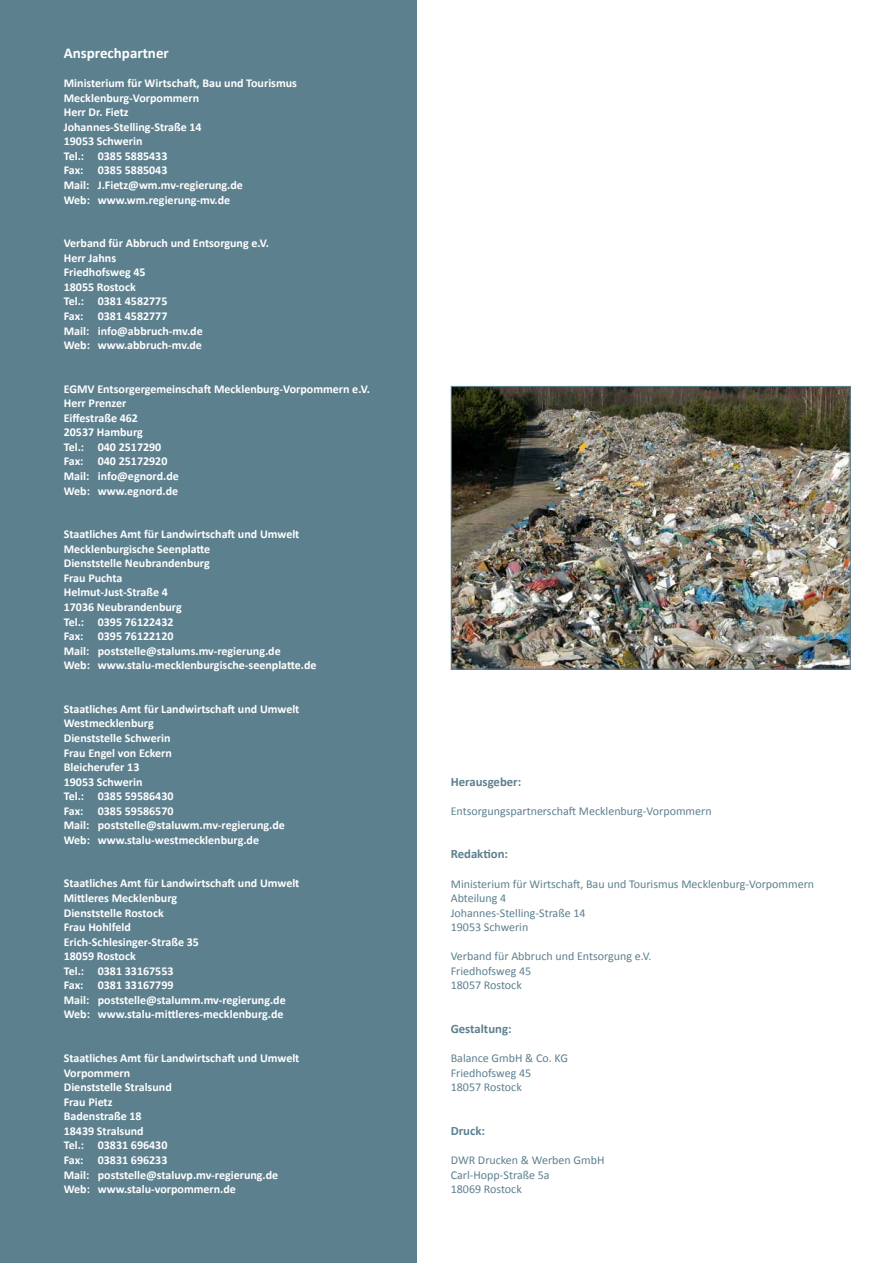
<style>
.page{position:relative;width:893px;height:1263px;background:#fff}
.page>*{position:absolute;margin:0;border:0;box-sizing:border-box;transform-origin:0 0}
.t1{font:700 15px "Calibri";color:#fff}
.t2{font:700 12.75px "Calibri";color:#5d808f}
.t3{font:700 12px "Calibri";color:#fff}
.t4{font:12px "Calibri";color:#5d808f}
</style>
<div class="page">
<div style="left:0;top:0;width:417px;height:1263px;background:#5d808f"></div>
<img style="left:453px;top:388px;width:396px;height:280px">
<div style="left:451px;top:386px;width:400px;height:284px;border:1px solid #5d808f"></div>
<p class="t1" style="left:64px;top:44px;width:107px">Ansprechpartner</p>
<p class="t3" style="left:64px;top:76px;width:235px">Ministerium für Wirtschaft, Bau und Tourismus</p>
<p class="t3" style="left:64px;top:90px;width:137px">Mecklenburg-Vorpommern</p>
<p class="t3" style="left:64px;top:105px;width:66px">Herr Dr. Fietz</p>
<p class="t3" style="left:64px;top:119px;width:139px">Johannes-Stelling-Straße 14</p>
<p class="t3" style="left:64px;top:134px;width:80px">19053 Schwerin</p>
<p class="t3" style="left:64px;top:148px;width:105px">Tel.: 0385 5885433</p>
<p class="t3" style="left:64px;top:163px;width:105px">Fax: 0385 5885043</p>
<p class="t3" style="left:64px;top:178px;width:181px">Mail: J.Fietz@wm.mv-regierung.de</p>
<p class="t3" style="left:64px;top:192px;width:168px">Web: www.wm.regierung-mv.de</p>
<p class="t3" style="left:64px;top:236px;width:207px">Verband für Abbruch und Entsorgung e.V.</p>
<p class="t3" style="left:64px;top:250px;width:54px">Herr Jahns</p>
<p class="t3" style="left:64px;top:265px;width:83px">Friedhofsweg 45</p>
<p class="t3" style="left:64px;top:279px;width:74px">18055 Rostock</p>
<p class="t3" style="left:64px;top:294px;width:105px">Tel.: 0381 4582775</p>
<p class="t3" style="left:64px;top:308px;width:105px">Fax: 0381 4582777</p>
<p class="t3" style="left:64px;top:323px;width:140px">Mail: info@abbruch-mv.de</p>
<p class="t3" style="left:64px;top:338px;width:140px">Web: www.abbruch-mv.de</p>
<p class="t3" style="left:64px;top:381px;width:308px">EGMV Entsorgergemeinschaft Mecklenburg-Vorpommern e.V.</p>
<p class="t3" style="left:64px;top:396px;width:64px">Herr Prenzer</p>
<p class="t3" style="left:64px;top:410px;width:76px">Eiffestraße 462</p>
<p class="t3" style="left:64px;top:425px;width:81px">20537 Hamburg</p>
<p class="t3" style="left:64px;top:439px;width:99px">Tel.: 040 2517290</p>
<p class="t3" style="left:64px;top:454px;width:105px">Fax: 040 25172920</p>
<p class="t3" style="left:64px;top:469px;width:117px">Mail: info@egnord.de</p>
<p class="t3" style="left:64px;top:483px;width:116px">Web: www.egnord.de</p>
<p class="t3" style="left:64px;top:527px;width:237px">Staatliches Amt für Landwirtschaft und Umwelt</p>
<p class="t3" style="left:64px;top:541px;width:148px">Mecklenburgische Seenplatte</p>
<p class="t3" style="left:64px;top:556px;width:147px">Dienststelle Neubrandenburg</p>
<p class="t3" style="left:64px;top:570px;width:60px">Frau Puchta</p>
<p class="t3" style="left:64px;top:585px;width:106px">Helmut-Just-Straße 4</p>
<p class="t3" style="left:64px;top:599px;width:119px">17036 Neubrandenburg</p>
<p class="t3" style="left:64px;top:614px;width:111px">Tel.: 0395 76122432</p>
<p class="t3" style="left:64px;top:629px;width:111px">Fax: 0395 76122120</p>
<p class="t3" style="left:64px;top:643px;width:218px">Mail: poststelle@stalums.mv-regierung.de</p>
<p class="t3" style="left:64px;top:658px;width:254px">Web: www.stalu-mecklenburgische-seenplatte.de</p>
<p class="t3" style="left:64px;top:701px;width:237px">Staatliches Amt für Landwirtschaft und Umwelt</p>
<p class="t3" style="left:64px;top:716px;width:92px">Westmecklenburg</p>
<p class="t3" style="left:64px;top:730px;width:108px">Dienststelle Schwerin</p>
<p class="t3" style="left:64px;top:745px;width:110px">Frau Engel von Eckern</p>
<p class="t3" style="left:64px;top:760px;width:77px">Bleicherufer 13</p>
<p class="t3" style="left:64px;top:774px;width:80px">19053 Schwerin</p>
<p class="t3" style="left:64px;top:789px;width:111px">Tel.: 0385 59586430</p>
<p class="t3" style="left:64px;top:803px;width:111px">Fax: 0385 59586570</p>
<p class="t3" style="left:64px;top:818px;width:223px">Mail: poststelle@staluwm.mv-regierung.de</p>
<p class="t3" style="left:64px;top:832px;width:197px">Web: www.stalu-westmecklenburg.de</p>
<p class="t3" style="left:64px;top:876px;width:237px">Staatliches Amt für Landwirtschaft und Umwelt</p>
<p class="t3" style="left:64px;top:890px;width:115px">Mittleres Mecklenburg</p>
<p class="t3" style="left:64px;top:905px;width:102px">Dienststelle Rostock</p>
<p class="t3" style="left:64px;top:920px;width:69px">Frau Hohlfeld</p>
<p class="t3" style="left:64px;top:934px;width:137px">Erich-Schlesinger-Straße 35</p>
<p class="t3" style="left:64px;top:949px;width:74px">18059 Rostock</p>
<p class="t3" style="left:64px;top:963px;width:111px">Tel.: 0381 33167553</p>
<p class="t3" style="left:64px;top:978px;width:111px">Fax: 0381 33167799</p>
<p class="t3" style="left:64px;top:992px;width:223px">Mail: poststelle@stalumm.mv-regierung.de</p>
<p class="t3" style="left:64px;top:1007px;width:221px">Web: www.stalu-mittleres-mecklenburg.de</p>
<p class="t3" style="left:64px;top:1051px;width:237px">Staatliches Amt für Landwirtschaft und Umwelt</p>
<p class="t3" style="left:64px;top:1065px;width:68px">Vorpommern</p>
<p class="t3" style="left:64px;top:1080px;width:109px">Dienststelle Stralsund</p>
<p class="t3" style="left:64px;top:1094px;width:50px">Frau Pietz</p>
<p class="t3" style="left:64px;top:1109px;width:79px">Badenstraße 18</p>
<p class="t3" style="left:64px;top:1123px;width:81px">18439 Stralsund</p>
<p class="t3" style="left:64px;top:1138px;width:105px">Tel.: 03831 696430</p>
<p class="t3" style="left:64px;top:1152px;width:105px">Fax: 03831 696233</p>
<p class="t3" style="left:64px;top:1167px;width:216px">Mail: poststelle@staluvp.mv-regierung.de</p>
<p class="t3" style="left:64px;top:1181px;width:174px">Web: www.stalu-vorpommern.de</p>
<p class="t2" style="left:451px;top:773px;width:72px">Herausgeber:</p>
<p class="t4" style="left:451px;top:803px;width:262px">Entsorgungspartnerschaft Mecklenburg-Vorpommern</p>
<p class="t2" style="left:451px;top:846px;width:59px">Redaktion:</p>
<p class="t4" style="left:451px;top:876px;width:365px">Ministerium für Wirtschaft, Bau und Tourismus Mecklenburg-Vorpommern</p>
<p class="t4" style="left:451px;top:891px;width:57px">Abteilung 4</p>
<p class="t4" style="left:451px;top:905px;width:136px">Johannes-Stelling-Straße 14</p>
<p class="t4" style="left:451px;top:920px;width:79px">19053 Schwerin</p>
<p class="t4" style="left:451px;top:949px;width:202px">Verband für Abbruch und Entsorgung e.V.</p>
<p class="t4" style="left:451px;top:963px;width:82px">Friedhofsweg 45</p>
<p class="t4" style="left:451px;top:978px;width:73px">18057 Rostock</p>
<p class="t2" style="left:451px;top:1021px;width:62px">Gestaltung:</p>
<p class="t4" style="left:451px;top:1051px;width:119px">Balance GmbH &amp; Co. KG</p>
<p class="t4" style="left:451px;top:1065px;width:82px">Friedhofsweg 45</p>
<p class="t4" style="left:451px;top:1080px;width:73px">18057 Rostock</p>
<p class="t2" style="left:451px;top:1123px;width:36px">Druck:</p>
<p class="t4" style="left:451px;top:1152px;width:155px">DWR Drucken &amp; Werben GmbH</p>
<p class="t4" style="left:451px;top:1167px;width:100px">Carl-Hopp-Straße 5a</p>
<p class="t4" style="left:451px;top:1182px;width:73px">18069 Rostock</p>
</div>
